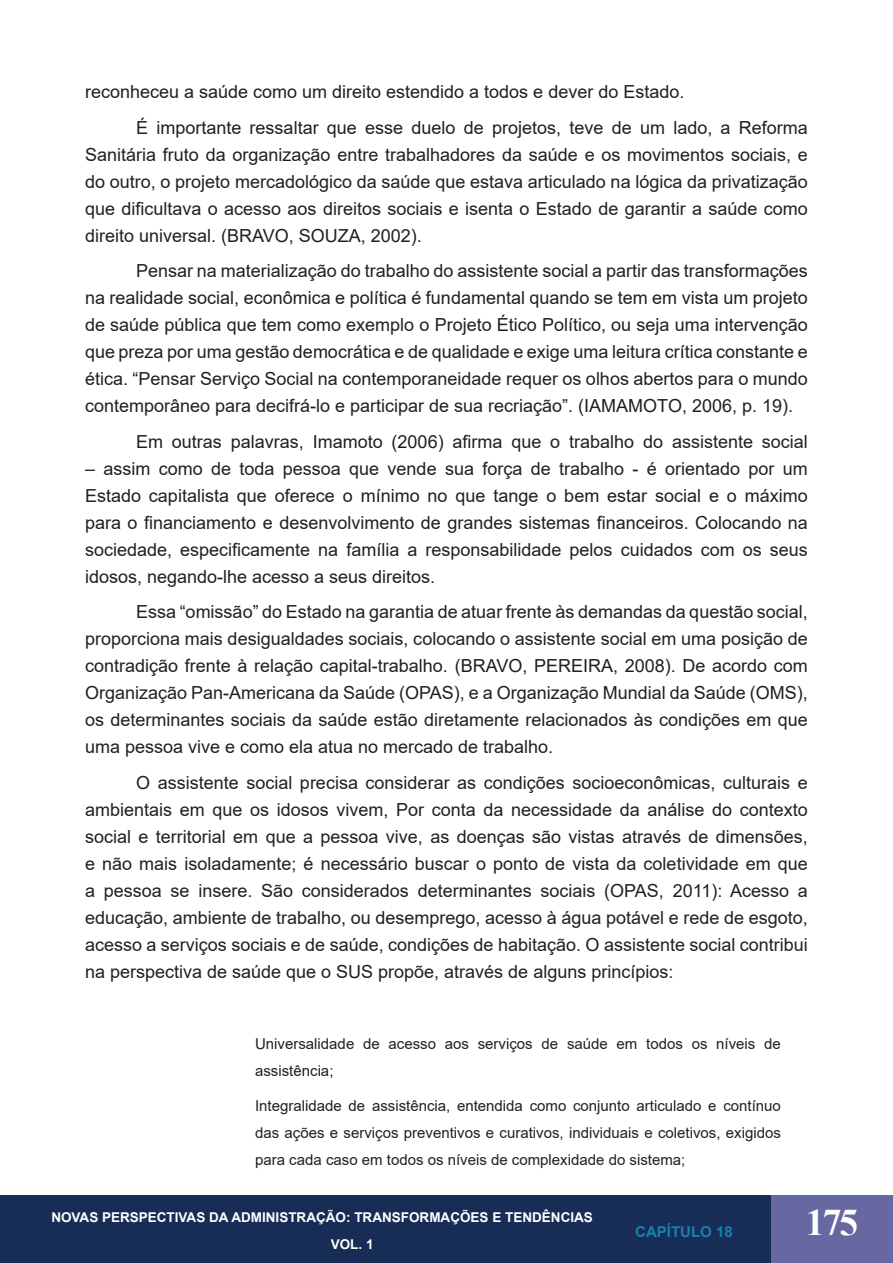
<style>
.page{position:relative;width:893px;height:1263px;background:#fff}
.page>*{position:absolute;margin:0;border:0;box-sizing:border-box;transform-origin:0 0}
.t1{font:700 37.5px "Times New Roman";color:#fff}
.t2{font:18px/27px "Arial";color:#231f20;text-align:justify}
.t3{font:15px/27px "Arial";color:#231f20}
.t4{font:700 15px "Arial";color:#1780b4}
.t5{font:700 13.5px/27px "Arial";color:#fff}
</style>
<div class="page">
<div style="left:0;top:1196px;width:893px;height:67px;background:#172d55"></div>
<hr style="left:0;top:1196px;width:1px;height:67px;background:#6768a2">
<div style="left:771px;top:1196px;width:122px;height:67px;background:#6768a2"></div>
<p class="t2" style="left:85px;top:78px;width:601px">reconheceu a saúde como um direito estendido a todos e dever do Estado.</p>
<p class="t2" style="left:85px;top:114px;width:724px;text-indent:51px">É importante ressaltar que esse duelo de projetos, teve de um lado, a Reforma Sanitária fruto da organização entre trabalhadores da saúde e os movimentos sociais, e do outro, o projeto mercadológico da saúde que estava articulado na lógica da privatização que dificultava o acesso aos direitos sociais e isenta o Estado de garantir a saúde como direito universal. (BRAVO, SOUZA, 2002).</p>
<p class="t2" style="left:85px;top:257px;width:724px;text-indent:51px">Pensar na materialização do trabalho do assistente social a partir das transformações na realidade social, econômica e política é fundamental quando se tem em vista um projeto de saúde pública que tem como exemplo o Projeto Ético Político, ou seja uma intervenção que preza por uma gestão democrática e de qualidade e exige uma leitura crítica constante e ética. “Pensar Serviço Social na contemporaneidade requer os olhos abertos para o mundo contemporâneo para decifrá-lo e participar de sua recriação”. (IAMAMOTO, 2006, p. 19).</p>
<p class="t2" style="left:136px;top:428px;width:673px">Em outras palavras, Imamoto (2006) afirma que o trabalho do assistente social</p>
<p class="t2" style="left:85px;top:455px;width:724px">– assim como de toda pessoa que vende sua força de trabalho - é orientado por um Estado capitalista que oferece o mínimo no que tange o bem estar social e o máximo para o financiamento e desenvolvimento de grandes sistemas financeiros. Colocando na sociedade, especificamente na família a responsabilidade pelos cuidados com os seus idosos, negando-lhe acesso a seus direitos.</p>
<p class="t2" style="left:85px;top:598px;width:724px;text-indent:51px">Essa “omissão” do Estado na garantia de atuar frente às demandas da questão social, proporciona mais desigualdades sociais, colocando o assistente social em uma posição de contradição frente à relação capital-trabalho. (BRAVO, PEREIRA, 2008). De acordo com Organização Pan-Americana da Saúde (OPAS), e a Organização Mundial da Saúde (OMS), os determinantes sociais da saúde estão diretamente relacionados às condições em que uma pessoa vive e como ela atua no mercado de trabalho.</p>
<p class="t2" style="left:85px;top:769px;width:724px;text-indent:51px">O assistente social precisa considerar as condições socioeconômicas, culturais e ambientais em que os idosos vivem, Por conta da necessidade da análise do contexto social e territorial em que a pessoa vive, as doenças são vistas através de dimensões, e não mais isoladamente; é necessário buscar o ponto de vista da coletividade em que a pessoa se insere. São considerados determinantes sociais (OPAS, 2011): Acesso a educação, ambiente de trabalho, ou desemprego, acesso à água potável e rede de esgoto, acesso a serviços sociais e de saúde, condições de habitação. O assistente social contribui na perspectiva de saúde que o SUS propõe, através de alguns princípios:</p>
<p class="t3" style="left:255px;top:1030px;width:527px">Universalidade de acesso aos serviços de saúde em todos os níveis de assistência;</p>
<p class="t3" style="left:255px;top:1092px;width:527px;text-align:justify">Integralidade de assistência, entendida como conjunto articulado e contínuo das ações e serviços preventivos e curativos, individuais e coletivos, exigidos para cada caso em todos os níveis de complexidade do sistema;</p>
<p class="t5" style="left:331px;top:1204px;width:264px;text-indent:-279px">NOVAS PERSPECTIVAS DA ADMINISTRAÇÃO: TRANSFORMAÇÕES E TENDÊNCIAS<br>VOL. 1</p>
<p class="t4" style="left:635px;top:1221px;width:99px">CAPÍTULO 18</p>
<h1 class="t1" style="left:806px;top:1195px;width:54px">175</h1>
</div>
